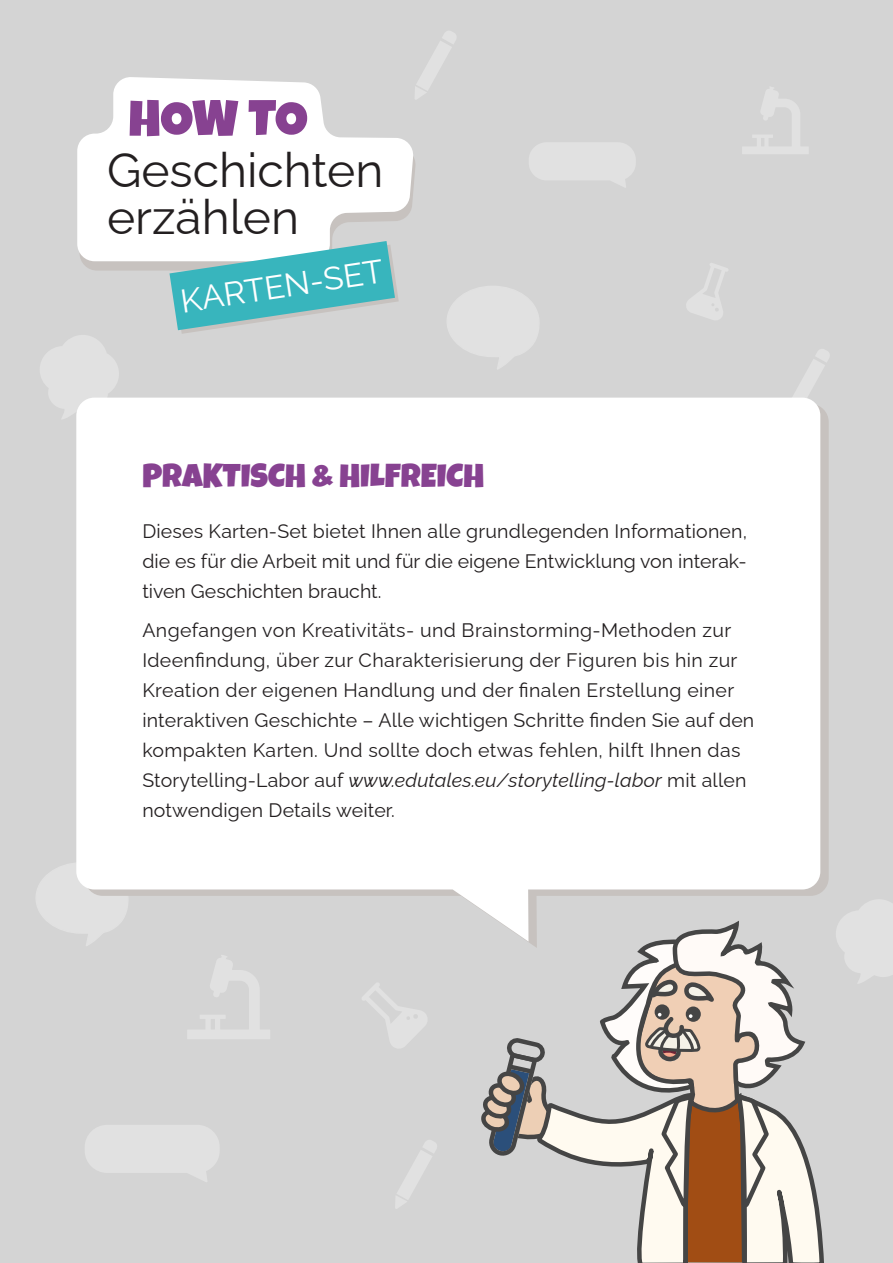
<style>
.page{position:relative;width:893px;height:1263px;background:#d4d4d4}
.page>*{position:absolute;margin:0;border:0;box-sizing:border-box;transform-origin:0 0}
.t1{font:51px "Luckiest Guy";color:#874291}
.t2{font:48px/46.5px "Raleway";color:#231f20}
.t3{font:33px "Luckiest Guy";color:#874291}
.t4{font:33px "Raleway";color:#fff}
.t5{font:19.5px/30px "Raleway";letter-spacing:.02em;color:#231f20;text-align:justify}
.s1{font-style:italic}
</style>
<div class="page">
<svg style="left:82px;top:159px;width:334px;height:112px"></svg>
<svg style="left:77px;top:77px;width:337px;height:184px;fill:#fff"></svg>
<svg style="left:169px;top:241px;width:230px;height:93px"></svg>
<svg style="left:36px;top:863px;width:40px;height:70px"></svg>
<svg style="left:788px;top:349px;width:42px;height:49px"></svg>
<svg style="left:40px;top:335px;width:79px;height:84px"></svg>
<div style="left:76px;top:398px;width:744px;height:543px;background:#fff"></div>
<svg style="left:533px;top:688px;width:293px;height:575px"></svg>
<svg style="left:598px;top:924px;width:210px;height:339px"></svg>
<svg style="left:481px;top:1037px;width:88px;height:123px"></svg>
<svg style="left:85px;top:1125px;width:134px;height:57px"></svg>
<svg style="left:529px;top:143px;width:107px;height:44px"></svg>
<svg style="left:362px;top:983px;width:65px;height:65px"></svg>
<svg style="left:686px;top:263px;width:42px;height:57px"></svg>
<svg style="left:187px;top:955px;width:83px;height:84px"></svg>
<svg style="left:742px;top:87px;width:66px;height:67px"></svg>
<svg style="left:447px;top:286px;width:92px;height:83px"></svg>
<svg style="left:395px;top:1140px;width:42px;height:69px"></svg>
<svg style="left:415px;top:31px;width:41px;height:68px"></svg>
<svg style="left:836px;top:900px;width:57px;height:83px"></svg>
<h1 class="t1" style="left:129px;top:85px;width:181px">HOW TO</h1>
<h2 class="t2" style="left:107px;top:142px;width:278px">Geschichten erzählen</h2>
<h3 class="t4" style="left:177px;top:276px;width:206px;rotate:-9deg">KARTEN-SET</h3>
<h3 class="t3" style="left:142px;top:454px;width:343px">PRAKTISCH &amp; HILFREICH</h3>
<p class="t5" style="left:142px;top:514px;width:606px">Dieses Karten-Set bietet Ihnen alle grundlegenden Informationen, die es für die Arbeit mit und für die eigene Entwicklung von interak&shy;tiven Geschichten braucht.</p>
<p class="t5" style="left:142px;top:613px;width:613px;text-align:left">Angefangen von Kreativitäts- und Brainstorming-Methoden zur Ideenfindung, über zur Charakterisierung der Figuren bis hin zur Kreation der eigenen Handlung und der finalen Erstellung einer interaktiven Geschichte – Alle wichtigen Schritte finden Sie auf den kompakten Karten. Und sollte doch etwas fehlen, hilft Ihnen das Storytelling-Labor auf <span class="s1">www.edutales.eu/storytelling-labor</span> mit allen notwendigen Details weiter.</p>
</div>
